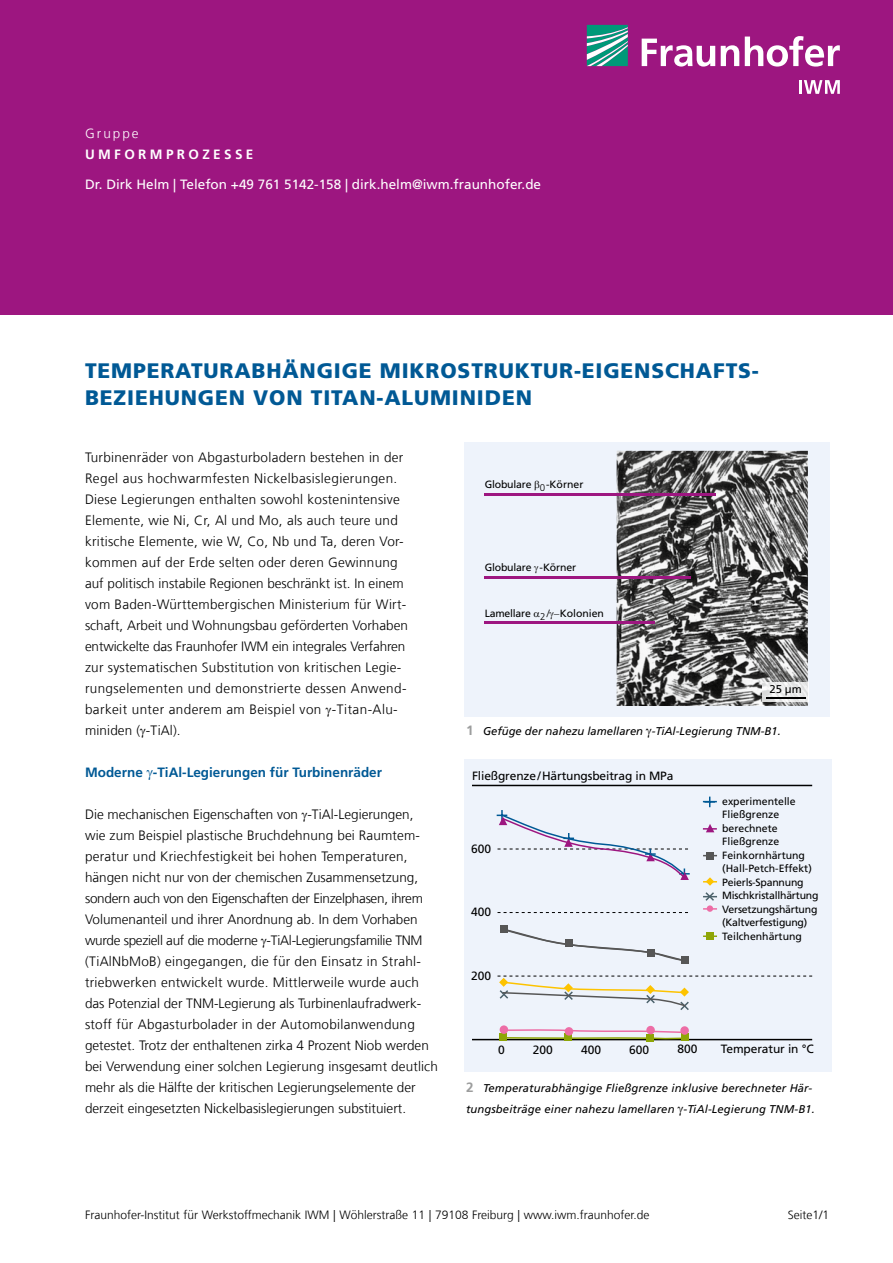
<style>
.page{position:relative;width:893px;height:1263px;background:#fff}
.page>*{position:absolute;margin:0;border:0;box-sizing:border-box;transform-origin:0 0}
.t1{font:900 21px/27px "Frutiger LT Com";letter-spacing:.04em;color:#005995}
.t2{font:300 13.5px/21px "Frutiger LT Com";letter-spacing:.01em;color:#000}
.t3{font:13.5px "Frutiger LT Com";color:#fff}
.t4{font:700 13.5px "Frutiger LT Com";color:#005995}
.t5{font:700 13.5px "Frutiger LT Com";letter-spacing:.25em;color:#fff}
.t6{font:300 13.5px "Frutiger LT Com";letter-spacing:.15em;color:#fff}
.t7{font:300 12px "Frutiger LT Com";color:#000}
.t8{font:12px "Frutiger LT Com";letter-spacing:-.01em;color:#000}
.t9{font:italic 11.25px/21px "Frutiger LT Com";letter-spacing:.01em;color:#000}
.t10{font:11.25px "Frutiger LT Com";color:#000}
.t11{font:10.5px/13.5px "Frutiger LT Com";letter-spacing:-.01em;color:#000}
.s1{font-weight:300}
.s2{font-weight:700;font-style:normal;font-size:13.5px;color:#9c9d9d}
</style>
<div class="page">
<div style="left:0;top:0;width:893px;height:315px;background:#9d1680"></div>
<div style="left:465px;top:442px;width:365px;height:274px;background:#eef3fb"></div>
<img style="left:617px;top:451px;width:191px;height:255px">
<hr style="left:484px;top:576px;width:207px;height:2px;background:#9d1680">
<hr style="left:484px;top:621px;width:170px;height:3px;background:#9d1680">
<hr style="left:484px;top:493px;width:232px;height:2px;background:#9d1680">
<svg style="left:808px;top:682px;width:1px;height:19px"></svg>
<img style="left:762px;top:682px;width:46px;height:19px">
<hr style="left:766px;top:698px;width:40px;height:1px;background:#000">
<div style="left:465px;top:759px;width:367px;height:312px;background:#eef3fb"></div>
<hr style="left:472px;top:1039px;width:340px;height:1px;background:#000">
<hr style="left:472px;top:785px;width:340px;height:1px;background:#000">
<svg style="left:497px;top:912px;width:191px;height:1px"></svg>
<div style="left:500px;top:926px;width:7px;height:7px;background:#565656"></div>
<div style="left:500px;top:1033px;width:7px;height:7px;background:#8ea507"></div>
<div style="left:646px;top:1034px;width:7px;height:7px;background:#8ea507"></div>
<div style="left:681px;top:1034px;width:7px;height:7px;background:#8ea507"></div>
<div style="left:682px;top:957px;width:7px;height:7px;background:#565656"></div>
<div style="left:706px;top:852px;width:7px;height:7px;background:#565656"></div>
<svg style="left:703px;top:824px;width:14px;height:8px"></svg>
<svg style="left:703px;top:877px;width:14px;height:24px"></svg>
<svg style="left:703px;top:796px;width:14px;height:11px"></svg>
<svg style="left:703px;top:935px;width:14px;height:2px"></svg>
<div style="left:707px;top:933px;width:7px;height:7px;background:#8ea507"></div>
<div style="left:500px;top:1025px;width:8px;height:9px;background:#ed6da6;border-radius:50%"></div>
<svg style="left:497px;top:810px;width:193px;height:70px"></svg>
<svg style="left:507px;top:928px;width:180px;height:34px"></svg>
<svg style="left:497px;top:976px;width:315px;height:34px"></svg>
<svg style="left:501px;top:1029px;width:188px;height:11px"></svg>
<div style="left:565px;top:1027px;width:8px;height:8px;background:#ed6da6;border-radius:50%"></div>
<svg style="left:703px;top:908px;width:14px;height:2px"></svg>
<div style="left:707px;top:905px;width:6px;height:7px;background:#ed6da6;border-radius:50%"></div>
<div style="left:646px;top:1026px;width:9px;height:8px;background:#ed6da6;border-radius:50%"></div>
<div style="left:680px;top:1026px;width:9px;height:9px;background:#ed6da6;border-radius:50%"></div>
<svg style="left:587px;top:25px;width:41px;height:41px;background:#4cad9c"></svg>
<svg style="left:642px;top:36px;width:198px;height:31px"></svg>
<svg style="left:799px;top:80px;width:41px;height:14px"></svg>
<p class="t6" style="left:85px;top:125px;width:55px">Gruppe</p>
<p class="t5" style="left:85px;top:146px;width:170px">UMFORMPROZESSE</p>
<p class="t3" style="left:85px;top:176px;width:458px">Dr. Dirk Helm | Telefon +49 761 5142-158 | dirk.helm@iwm.fraunhofer.de</p>
<h1 class="t1" style="left:85px;top:357px;width:675px">TEMPERATURABHÄNGIGE MIKROSTRUKTUR-EIGENSCHAFTS-<br>BEZIEHUNGEN VON TITAN-ALUMINIDEN</h1>
<p class="t2" style="left:85px;top:447px;width:324px">Turbinenräder von Abgasturboladern bestehen in der Regel aus hochwarmfesten Nickelbasislegierungen.<br>Diese Legierungen enthalten sowohl kostenintensive Elemente, wie Ni, Cr, Al und Mo, als auch teure und kritische Elemente, wie W, Co, Nb und Ta, deren Vor&shy;kommen auf der Erde selten oder deren Gewinnung auf politisch instabile Regionen beschränkt ist. In einem vom Baden-Württembergischen Ministerium für Wirt&shy;schaft, Arbeit und Wohnungsbau geförderten Vorhaben entwickelte das Fraunhofer IWM ein integrales Verfahren zur systematischen Substitution von kritischen Legie&shy;rungselementen und demonstrierte dessen Anwend&shy;barkeit unter anderem am Beispiel von -Titan-Alu&shy;miniden ( -TiAl).</p>
<p class="t4" style="left:85px;top:764px;width:298px">Moderne -TiAl-Legierungen für Turbinenräder</p>
<p class="t2" style="left:85px;top:804px;width:354px">Die mechanischen Eigenschaften von -TiAl-Legierungen,<br>wie zum Beispiel plastische Bruchdehnung bei Raumtem&shy;peratur und Kriechfestigkeit bei hohen Temperaturen, hängen nicht nur von der chemischen Zusammensetzung, sondern auch von den Eigenschaften der Einzelphasen, ihrem Volumenanteil und ihrer Anordnung ab. In dem Vorhaben wurde speziell auf die moderne -TiAl-Legierungsfamilie TNM (TiAlNbMoB) eingegangen, die für den Einsatz in Strahl&shy;triebwerken entwickelt wurde. Mittlerweile wurde auch das Potenzial der TNM-Legierung als Turbinenlaufradwerk&shy;stoff für Abgasturbolader in der Automobilanwendung getestet. Trotz der enthaltenen zirka 4 Prozent Niob werden bei Verwendung einer solchen Legierung insgesamt deutlich mehr als die Hälfte der kritischen Legierungselemente der derzeit eingesetzten Nickelbasislegierungen substituiert.</p>
<p class="t11" style="left:485px;top:478px;width:100px">Globulare <sub>0</sub>-Körner</p>
<p class="t11" style="left:485px;top:561px;width:93px">Globulare -Körner</p>
<p class="t11" style="left:485px;top:607px;width:121px">Lamellare <sub>2</sub><span class="s1">/</span> −Kolonien</p>
<p class="t10" style="left:769px;top:683px;width:34px">25 µm</p>
<p class="t9" style="left:466px;top:721px;width:316px"><span class="s2">1</span> Gefüge der nahezu lamellaren -TiAl-Legierung TNM-B1.</p>
<p class="t8" style="left:472px;top:768px;width:203px">Fließgrenze / Härtungsbeitrag in MPa</p>
<p class="t8" style="left:471px;top:842px;width:22px">600</p>
<p class="t8" style="left:471px;top:905px;width:22px">400</p>
<p class="t8" style="left:471px;top:969px;width:22px">200</p>
<p class="t11" style="left:722px;top:794px;width:98px">experimentelle<br>Fließgrenze berechnete<br>Fließgrenze<br>Feinkornhärtung (Hall-Petch-Effekt)<br>Peierls-Spannung<br>Mischkristallhärtung<br>Versetzungshärtung (Kaltverfestigung)<br>Teilchenhärtung</p>
<p class="t8" style="left:498px;top:1043px;width:8px">0</p>
<p class="t8" style="left:533px;top:1043px;width:22px">200</p>
<p class="t8" style="left:581px;top:1043px;width:22px">400</p>
<p class="t8" style="left:721px;top:1042px;width:94px">Temperatur in °C</p>
<p class="t8" style="left:629px;top:1043px;width:22px">600</p>
<p class="t8" style="left:677px;top:1042px;width:22px">800</p>
<p class="t9" style="left:466px;top:1078px;width:350px"><span class="s2">2</span> Temperaturabhängige Fließgrenze inklusive berechneter Här&shy;tungsbeiträge einer nahezu lamellaren -TiAl-Legierung TNM-B1.</p>
<p class="t7" style="left:85px;top:1208px;width:566px">Fraunhofer-Institut für Werkstoffmechanik IWM | Wöhlerstraße 11 | 79108 Freiburg | www.iwm.fraunhofer.de</p>
<p class="t7" style="left:788px;top:1208px;width:43px">Seite1/1</p>
</div>
